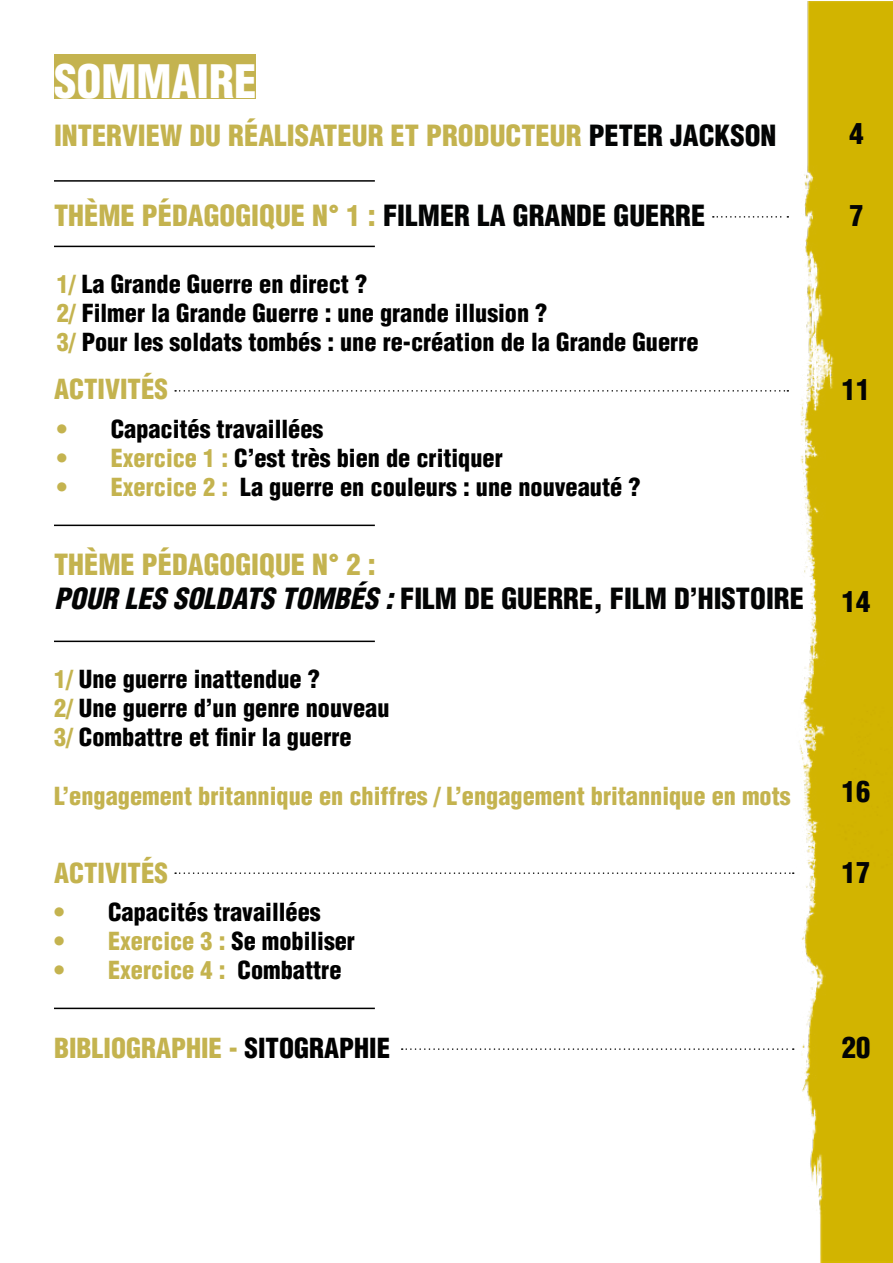
<style>
.page{position:relative;width:893px;height:1263px;background:#fff}
.page>*{position:absolute;margin:0;border:0;box-sizing:border-box;transform-origin:0 0}
.t1{font:900 condensed 45px "Helvetica LT Pro";color:#fff}
.t2{font:900 condensed 28.5px "Helvetica LT Pro";color:#c4b34f}
.t3{font:900 condensed 28.5px/34.2px "Helvetica LT Pro";color:#030404}
.t4{font:900 condensed 27px "Helvetica LT Pro";color:#c4b34f}
.t5{font:900 condensed 24.3px/29.1px "Helvetica LT Pro";color:#000}
.t6{font:900 condensed 24.3px "Helvetica LT Pro";color:#c4b34f}
.s1{color:#030404}
.s2{color:#c4b34f}
.s3{font-style:italic}
.s4{color:#000}
</style>
<div class="page">
<img style="left:788px;top:2px;width:105px;height:1261px">
<hr style="left:54px;top:525px;width:321px;height:1px;background:#000">
<hr style="left:54px;top:1008px;width:321px;height:1px;background:#000">
<hr style="left:54px;top:641px;width:321px;height:1px;background:#000">
<div style="left:54px;top:54px;width:201px;height:44px;background:#c4b34f"></div>
<svg style="left:713px;top:216px;width:75px;height:2px"></svg>
<hr style="left:54px;top:180px;width:321px;height:2px;background:#000">
<hr style="left:54px;top:246px;width:321px;height:1px;background:#000">
<svg style="left:175px;top:390px;width:613px;height:2px"></svg>
<svg style="left:175px;top:872px;width:619px;height:2px"></svg>
<svg style="left:402px;top:1048px;width:392px;height:2px"></svg>
<h1 class="t1" style="left:54px;top:53px;width:204px">SOMMAIRE</h1>
<p class="t2" style="left:54px;top:118px;width:724px">INTERVIEW DU RÉALISATEUR ET PRODUCTEUR <span class="s1">PETER JACKSON</span></p>
<p class="t3" style="left:849px;top:117px;width:16px">4</p>
<p class="t2" style="left:54px;top:197px;width:653px">THÈME PÉDAGOGIQUE N° 1 : <span class="s1">FILMER LA GRANDE GUERRE</span></p>
<p class="t3" style="left:849px;top:198px;width:16px">7</p>
<p class="t5" style="left:57px;top:270px;width:643px"><span class="s2">1/</span> La Grande Guerre en direct ?<br><span class="s2">2/</span> Filmer la Grande Guerre : une grande illusion ?<br><span class="s2">3/</span> Pour les soldats tombés : une re-création de la Grande Guerre</p>
<p class="t4" style="left:54px;top:372px;width:116px">ACTIVITÉS</p>
<p class="t5" style="left:57px;top:414px;width:268px"><span class="s2">•</span> Capacités travaillées</p>
<p class="t5" style="left:57px;top:443px;width:448px"><span class="s2">• Exercice 1 :</span> C’est très bien de critiquer</p>
<p class="t5" style="left:57px;top:473px;width:585px"><span class="s2">• Exercice 2 :</span> La guerre en couleurs : une nouveauté ?</p>
<p class="t3" style="left:54px;top:547px;width:751px"><span class="s2">THÈME PÉDAGOGIQUE N° 2 :<br></span><span class="s3">POUR LES SOLDATS TOMBÉS :</span> FILM DE GUERRE, FILM D’HISTOIRE</p>
<p class="t5" style="left:54px;top:665px;width:337px"><span class="s2">1/</span> Une guerre inattendue ?<br><span class="s2">2/</span> Une guerre d’un genre nouveau<br><span class="s2">3/</span> Combattre et finir la guerre</p>
<p class="t6" style="left:54px;top:780px;width:738px">L’engagement britannique en chiffres / L’engagement britannique en mots</p>
<p class="t4" style="left:54px;top:856px;width:116px">ACTIVITÉS</p>
<p class="t5" style="left:54px;top:897px;width:268px"><span class="s2">•</span> Capacités travaillées</p>
<p class="t6" style="left:54px;top:926px;width:303px">• Exercice 3 : <span class="s4">Se mobiliser</span></p>
<p class="t6" style="left:54px;top:955px;width:289px">• Exercice 4 : <span class="s4">Combattre</span></p>
<p class="t3" style="left:842px;top:373px;width:30px">11</p>
<p class="t3" style="left:842px;top:584px;width:30px">14</p>
<p class="t3" style="left:842px;top:775px;width:30px">16</p>
<p class="t3" style="left:842px;top:855px;width:30px">17</p>
<p class="t4" style="left:54px;top:1031px;width:338px">BIBLIOGRAPHIE - <span class="s4">SITOGRAPHIE</span></p>
<p class="t3" style="left:842px;top:1030px;width:30px">20</p>
</div>
